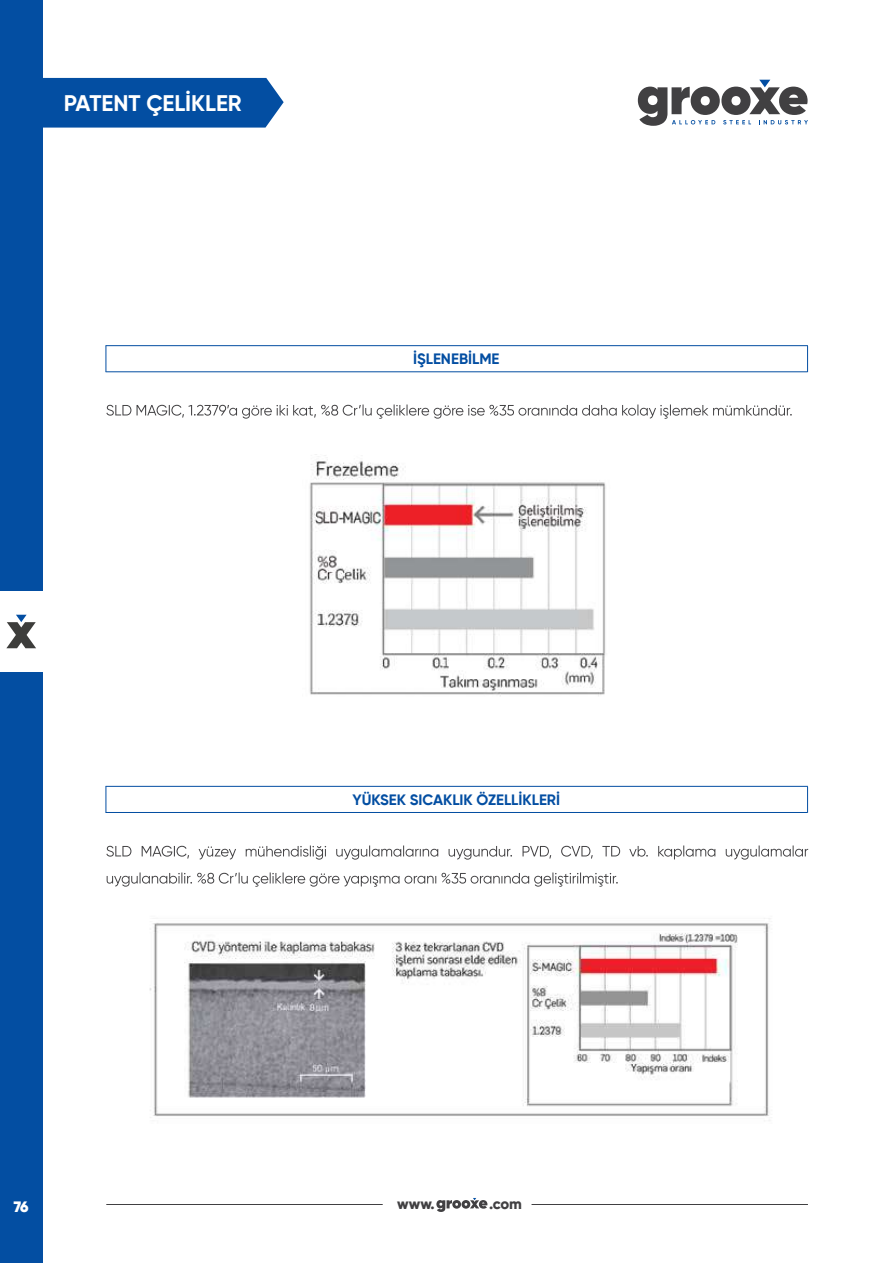
<style>
.page{position:relative;width:893px;height:1263px;background:#fff}
.page>*{position:absolute;margin:0;border:0;box-sizing:border-box;transform-origin:0 0}
.t1{font:700 22.5px "Gilroy";color:#fff}
.t2{font:700 15px "Gilroy";color:#034ea2}
.t3{font:800 15px "Gilroy";color:#414042}
.t4{font:900 15px "Gilroy";color:#fff}
</style>
<div class="page">
<div style="left:0;top:672px;width:43px;height:591px;background:#034ea2"></div>
<div style="left:0;top:0;width:43px;height:591px;background:#034ea2"></div>
<svg style="left:6px;top:615px;width:30px;height:33px"></svg>
<hr style="left:531px;top:1204px;width:277px;height:1px;background:#414042">
<hr style="left:106px;top:1204px;width:277px;height:1px;background:#414042">
<svg style="left:436px;top:1198px;width:51px;height:14px"></svg>
<svg style="left:638px;top:80px;width:170px;height:46px"></svg>
<div style="left:43px;top:78px;width:241px;height:50px;background:#034ea2"></div>
<svg style="left:106px;top:404px;width:686px;height:15px"></svg>
<svg style="left:107px;top:872px;width:511px;height:15px"></svg>
<svg style="left:106px;top:845px;width:702px;height:15px"></svg>
<hr style="left:106px;top:371px;width:701px;height:1px;background:#034ea2">
<hr style="left:106px;top:345px;width:702px;height:1px;background:#034ea2">
<svg style="left:106px;top:346px;width:1px;height:26px"></svg>
<svg style="left:807px;top:346px;width:1px;height:26px"></svg>
<hr style="left:106px;top:812px;width:701px;height:1px;background:#034ea2">
<hr style="left:106px;top:786px;width:702px;height:1px;background:#034ea2">
<svg style="left:106px;top:786px;width:1px;height:26px"></svg>
<svg style="left:807px;top:787px;width:1px;height:26px"></svg>
<img style="left:309px;top:455px;width:297px;height:241px">
<img style="left:149px;top:918px;width:621px;height:203px">
<h1 class="t1" style="left:64px;top:90px;width:179px">PATENT ÇELİKLER</h1>
<p class="t2" style="left:413px;top:350px;width:88px">İŞLENEBİLME</p>
<p class="t2" style="left:353px;top:790px;width:209px">YÜKSEK SICAKLIK ÖZELLİKLERİ</p>
<p class="t4" style="left:14px;top:1197px;width:16px">76</p>
<p class="t3" style="left:397px;top:1194px;width:39px">www.</p>
<p class="t3" style="left:489px;top:1194px;width:34px">.com</p>
</div>
